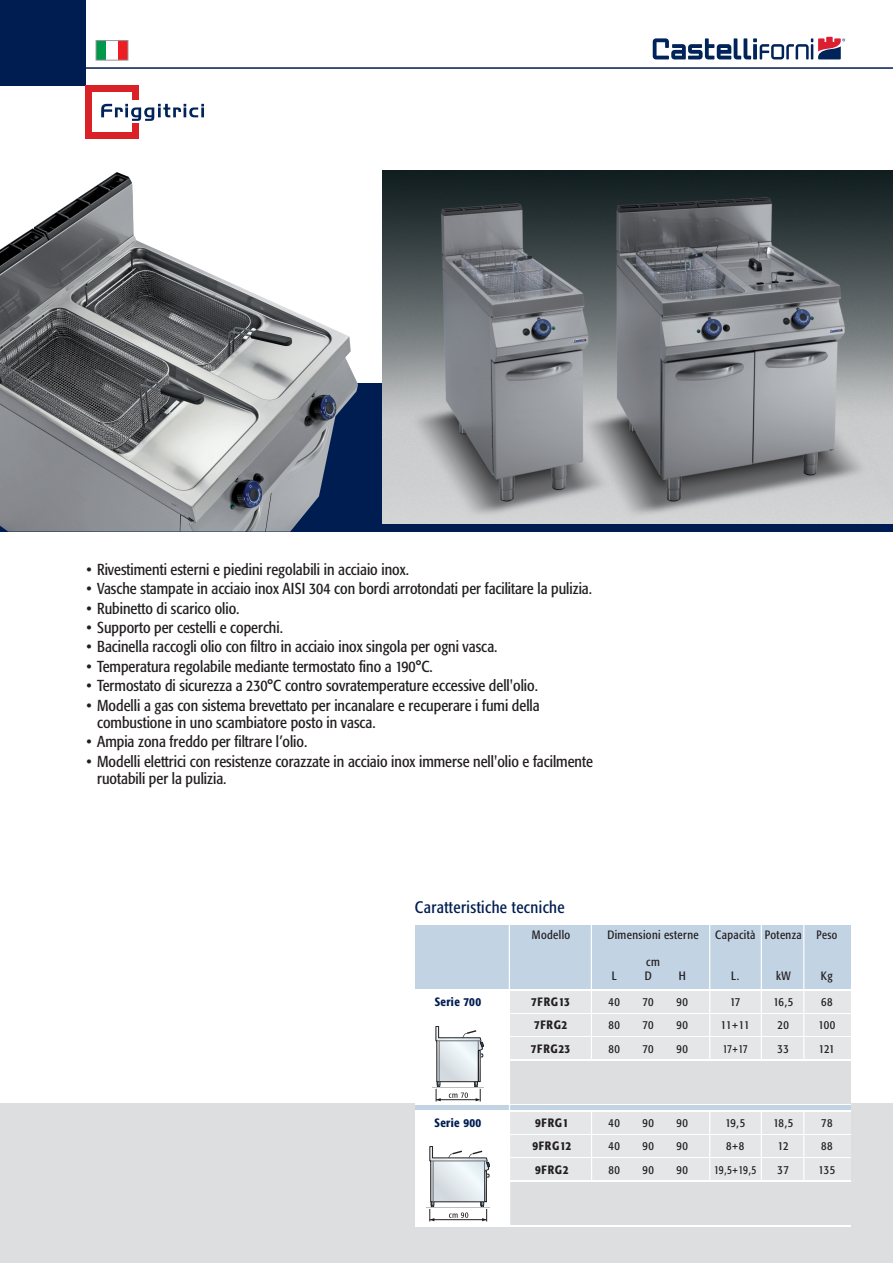
<style>
.page{position:relative;width:893px;height:1263px;background:#fff}
.page>*{position:absolute;margin:0;border:0;box-sizing:border-box;transform-origin:0 0}
.t1{font:condensed 16.5px "Formata";letter-spacing:.025em;color:#001d51}
.t2{font:condensed 15.75px/17.2px "Formata";color:#231f20}
.t3{font:condensed 12px/23.4px "Formata";letter-spacing:.03em;color:#231f20;text-align:center}
.t4{font:500 condensed 12px/23.4px "Formata";letter-spacing:.05em;color:#231f20}
.t5{font:500 condensed 12px "Formata";letter-spacing:.03em;color:#001d51}
.t6{font:condensed 12px "Formata";letter-spacing:.03em;color:#231f20;scale:.95 1}
</style>
<div class="page">
<div style="left:0;top:383px;width:892px;height:148px;background:#001d51"></div>
<img style="left:383px;top:170px;width:510px;height:353px">
<img style="left:0;top:172px;width:358px;height:359px">
<div style="left:0;top:0;width:85px;height:85px;background:#001d51"></div>
<svg style="left:653px;top:37px;width:192px;height:22px"></svg>
<hr style="left:79px;top:67px;width:814px;height:2px;background:#001d51">
<div style="left:96px;top:41px;width:10px;height:19px;background:#00984a"></div>
<div style="left:118px;top:41px;width:10px;height:19px;background:#ee1d23"></div>
<div style="left:96px;top:40px;width:32px;height:21px;border:1px solid #939598"></div>
<div style="left:85px;top:85px;width:53px;height:6px;background:#db2128"></div>
<div style="left:85px;top:132px;width:53px;height:6px;background:#db2128"></div>
<div style="left:85px;top:85px;width:6px;height:53px;background:#db2128"></div>
<div style="left:132px;top:85px;width:6px;height:15px;background:#db2128"></div>
<div style="left:132px;top:123px;width:6px;height:15px;background:#db2128"></div>
<svg style="left:101px;top:104px;width:103px;height:17px"></svg>
<div style="left:0;top:1103px;width:893px;height:160px;background:#dddedf"></div>
<div style="left:415px;top:923px;width:435px;height:304px;background:#fff"></div>
<div style="left:510px;top:1112px;width:340px;height:21px;background:#e5e6e7"></div>
<div style="left:510px;top:1135px;width:340px;height:22px;background:#e5e6e7"></div>
<div style="left:510px;top:1159px;width:340px;height:21px;background:#e5e6e7"></div>
<div style="left:415px;top:925px;width:435px;height:64px;background:#c2d3e4"></div>
<div style="left:510px;top:991px;width:340px;height:21px;background:#e5e6e7"></div>
<div style="left:510px;top:1014px;width:340px;height:22px;background:#e5e6e7"></div>
<div style="left:510px;top:1038px;width:340px;height:21px;background:#e5e6e7"></div>
<hr style="left:709px;top:924px;width:1px;height:276px;background:#fff">
<hr style="left:761px;top:923px;width:1px;height:276px;background:#fff">
<hr style="left:803px;top:923px;width:1px;height:276px;background:#fff">
<hr style="left:591px;top:923px;width:1px;height:277px;background:#fff">
<hr style="left:415px;top:1106px;width:435px;height:4px;background:#c2d3e4">
<div style="left:510px;top:1061px;width:340px;height:43px;background:#dddedf"></div>
<div style="left:510px;top:1182px;width:340px;height:43px;background:#dddedf"></div>
<hr style="left:426px;top:1207px;width:64px;height:1px;background:#bcbdc0">
<svg style="left:429px;top:1146px;width:61px;height:75px"></svg>
<hr style="left:432px;top:1087px;width:51px;height:1px;background:#bcbdc0">
<svg style="left:436px;top:1026px;width:48px;height:75px"></svg>
<hr style="left:509px;top:923px;width:1px;height:302px;background:#fff">
<p class="t2" style="left:87px;top:562px;width:324px">• Rivestimenti esterni e piedini regolabili in acciaio inox.</p>
<p class="t2" style="left:87px;top:581px;width:507px">• Vasche stampate in acciaio inox AISI 304 con bordi arrotondati per facilitare la pulizia.</p>
<p class="t2" style="left:87px;top:600px;width:155px">• Rubinetto di scarico olio.</p>
<p class="t2" style="left:87px;top:620px;width:198px">• Supporto per cestelli e coperchi.</p>
<p class="t2" style="left:87px;top:639px;width:412px">• Bacinella raccogli olio con filtro in acciaio inox singola per ogni vasca.</p>
<p class="t2" style="left:87px;top:659px;width:348px">• Temperatura regolabile mediante termostato fino a 190°C.</p>
<p class="t2" style="left:87px;top:678px;width:453px">• Termostato di sicurezza a 230°C contro sovratemperature eccessive dell'olio.</p>
<p class="t2" style="left:97px;top:697px;width:444px;text-indent:-11px">• Modelli a gas con sistema brevettato per incanalare e recuperare i fumi della combustione in uno scambiatore posto in vasca.</p>
<p class="t2" style="left:87px;top:734px;width:222px">• Ampia zona freddo per filtrare l’olio.</p>
<p class="t2" style="left:97px;top:753px;width:497px;text-indent:-11px">• Modelli elettrici con resistenze corazzate in acciaio inox immerse nell'olio e facilmente ruotabili per la pulizia.</p>
<p class="t1" style="left:415px;top:900px;width:152px">Caratteristiche tecniche</p>
<p class="t3" style="left:532px;top:924px;width:40px">Modello</p>
<p class="t3" style="left:607px;top:924px;width:93px">Dimensioni esterne</p>
<p class="t3" style="left:646px;top:951px;width:15px">cm</p>
<p class="t3" style="left:612px;top:965px;width:7px">L</p>
<p class="t3" style="left:645px;top:965px;width:8px">D</p>
<p class="t3" style="left:679px;top:965px;width:8px">H</p>
<p class="t5" style="left:435px;top:997px;width:48px">Serie 700</p>
<p class="t4" style="left:531px;top:991px;width:41px">7FRG13<br>7FRG2<br>7FRG23</p>
<p class="t3" style="left:608px;top:991px;width:13px">40</p>
<p class="t3" style="left:643px;top:991px;width:13px">70</p>
<p class="t3" style="left:676px;top:991px;width:13px">90</p>
<p class="t3" style="left:608px;top:1014px;width:13px">80</p>
<p class="t3" style="left:643px;top:1014px;width:13px">70</p>
<p class="t3" style="left:676px;top:1014px;width:13px">90</p>
<p class="t3" style="left:608px;top:1038px;width:13px">80</p>
<p class="t3" style="left:643px;top:1038px;width:13px">70</p>
<p class="t3" style="left:676px;top:1038px;width:13px">90</p>
<p class="t3" style="left:715px;top:924px;width:42px">Capacità</p>
<p class="t3" style="left:731px;top:965px;width:10px">L.</p>
<p class="t3" style="left:765px;top:924px;width:39px">Potenza</p>
<p class="t3" style="left:776px;top:965px;width:16px">kW</p>
<p class="t6" style="left:817px;top:930px;width:23px">Peso</p>
<p class="t3" style="left:821px;top:965px;width:13px">Kg</p>
<p class="t3" style="left:721px;top:991px;width:30px">17<br>11+11<br>17+17</p>
<p class="t3" style="left:773px;top:991px;width:21px">16,5<br>20<br>33</p>
<p class="t3" style="left:818px;top:991px;width:18px;text-align:left">68<br>100<br>121</p>
<p class="t5" style="left:434px;top:1118px;width:48px">Serie 900</p>
<p class="t4" style="left:533px;top:1112px;width:40px">9FRG1<br>9FRG12<br>9FRG2</p>
<p class="t3" style="left:608px;top:1112px;width:13px">40</p>
<p class="t3" style="left:642px;top:1112px;width:13px">90</p>
<p class="t3" style="left:676px;top:1112px;width:13px">90</p>
<p class="t3" style="left:608px;top:1135px;width:13px">40</p>
<p class="t3" style="left:642px;top:1135px;width:13px">90</p>
<p class="t3" style="left:676px;top:1135px;width:13px">90</p>
<p class="t3" style="left:608px;top:1159px;width:13px">80</p>
<p class="t3" style="left:642px;top:1159px;width:13px">90</p>
<p class="t3" style="left:676px;top:1159px;width:13px">90</p>
<p class="t3" style="left:714px;top:1112px;width:44px">19,5<br>8+8<br>19,5+19,5</p>
<p class="t3" style="left:773px;top:1112px;width:21px">18,5<br>12<br>37</p>
<p class="t3" style="left:818px;top:1112px;width:18px;text-align:left">78<br>88<br>135</p>
</div>
